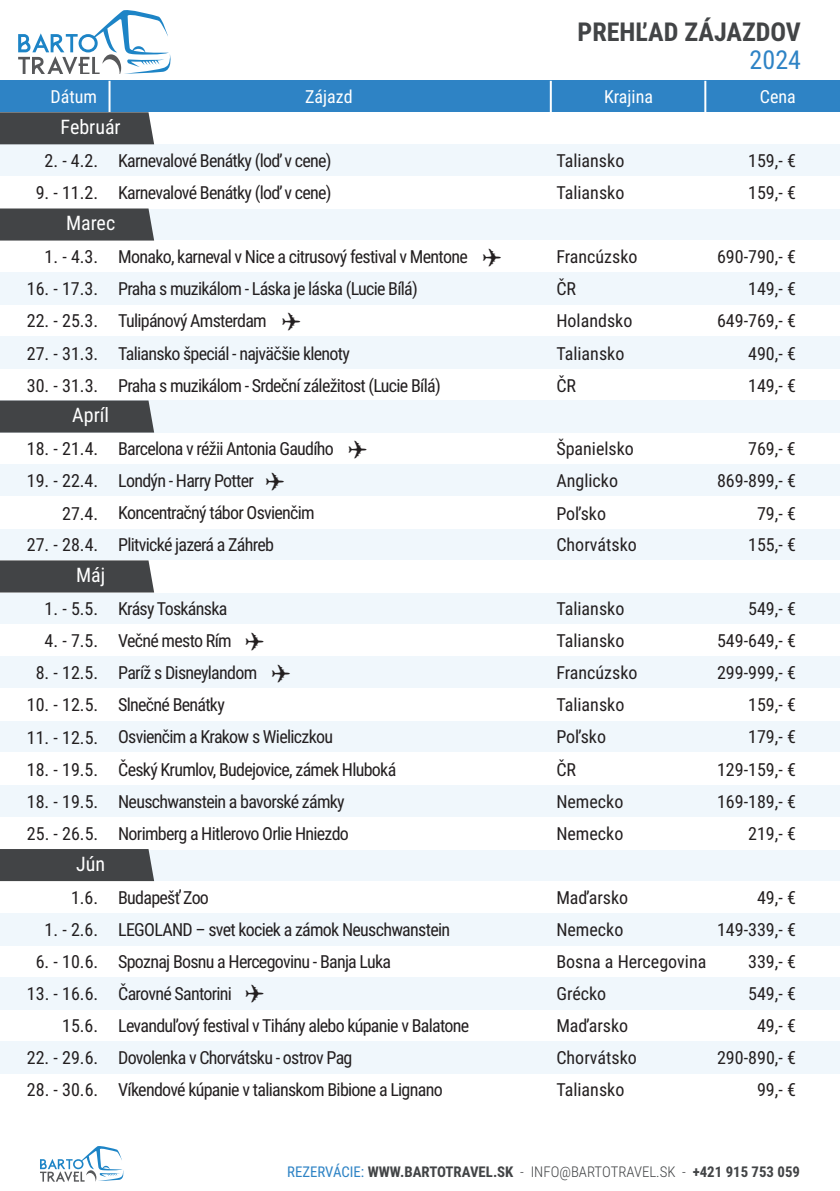
<style>
.page{position:relative;width:840px;height:1191px;background:#fff}
.page>*{position:absolute;margin:0;border:0;box-sizing:border-box;transform-origin:0 0}
.t1{font:700 26px "Roboto Condensed";color:#424446}
.t2{font:26px "Roboto Condensed";color:#2e83c5}
.t3{font:20px "Roboto Condensed";color:#fff}
.t4{font:18px/32px "Roboto Condensed";letter-spacing:-.04em;color:#231f20}
.t5{font:18px/32px "Roboto Condensed";color:#231f20}
.t6{font:18px "Roboto Condensed";color:#fff}
.t7{font:700 14.8px "Roboto Condensed";color:#424446}
.s1{font-weight:400;color:#2e83c5}
.s2{font-weight:300}
</style>
<div class="page">
<div style="left:0;top:849px;width:839px;height:32px;background:#f0f7fc"></div>
<div style="left:0;top:592px;width:839px;height:32px;background:#f0f7fc"></div>
<div style="left:0;top:208px;width:839px;height:32px;background:#f0f7fc"></div>
<div style="left:0;top:81px;width:839px;height:31px;background:#2e83c5"></div>
<svg style="left:18px;top:10px;width:153px;height:63px"></svg>
<hr style="left:108px;top:81px;width:2px;height:31px;background:#fff">
<hr style="left:549px;top:81px;width:2px;height:31px;background:#fff">
<hr style="left:704px;top:81px;width:2px;height:31px;background:#fff">
<div style="left:0;top:144px;width:839px;height:32px;background:#f0f7fc"></div>
<div style="left:0;top:656px;width:839px;height:32px;background:#f0f7fc"></div>
<div style="left:0;top:464px;width:839px;height:32px;background:#f0f7fc"></div>
<div style="left:0;top:721px;width:839px;height:32px;background:#f0f7fc"></div>
<div style="left:0;top:528px;width:839px;height:32px;background:#f0f7fc"></div>
<div style="left:0;top:785px;width:839px;height:32px;background:#f0f7fc"></div>
<div style="left:0;top:913px;width:839px;height:32px;background:#f0f7fc"></div>
<div style="left:0;top:273px;width:839px;height:32px;background:#f0f7fc"></div>
<div style="left:0;top:337px;width:839px;height:32px;background:#f0f7fc"></div>
<div style="left:0;top:401px;width:839px;height:32px;background:#f0f7fc"></div>
<div style="left:0;top:977px;width:839px;height:32px;background:#f0f7fc"></div>
<div style="left:0;top:1041px;width:839px;height:32px;background:#f0f7fc"></div>
<svg style="left:40px;top:1146px;width:84px;height:35px"></svg>
<div style="left:0;top:400px;width:154px;height:32px;background:#424446"></div>
<div style="left:0;top:560px;width:154px;height:32px;background:#424446"></div>
<div style="left:0;top:849px;width:154px;height:32px;background:#424446"></div>
<div style="left:0;top:112px;width:154px;height:32px;background:#424446"></div>
<div style="left:0;top:208px;width:154px;height:32px;background:#424446"></div>
<h1 class="t1" style="left:577px;top:14px;width:225px">PREHĽAD ZÁJAZDOV</h1>
<h1 class="t2" style="left:749px;top:42px;width:53px">2024</h1>
<p class="t6" style="left:50px;top:84px;width:48px">Dátum</p>
<p class="t6" style="left:305px;top:84px;width:49px">Zájazd</p>
<p class="t6" style="left:603px;top:84px;width:51px">Krajina</p>
<p class="t6" style="left:759px;top:84px;width:37px">Cena</p>
<p class="t3" style="left:61px;top:113px;width:62px">Február</p>
<p class="t4" style="left:45px;top:144px;width:288px">2. - 4.2. Karnevalové Benátky (loď v cene)</p>
<p class="t5" style="left:556px;top:144px;width:69px">Taliansko</p>
<p class="t4" style="left:747px;top:144px;width:49px">159,- €</p>
<p class="t4" style="left:36px;top:176px;width:297px">9. - 11.2. Karnevalové Benátky (loď v cene)</p>
<p class="t4" style="left:747px;top:176px;width:49px">159,- €</p>
<p class="t5" style="left:556px;top:176px;width:69px">Taliansko</p>
<p class="t3" style="left:66px;top:209px;width:51px">Marec</p>
<p class="t4" style="left:45px;top:240px;width:55px">1. - 4.3.</p>
<p class="t4" style="left:118px;top:240px;width:351px">Monako, karneval v Nice a citrusový festival v Mentone</p>
<p class="t5" style="left:556px;top:240px;width:83px">Francúzsko</p>
<p class="t4" style="left:716px;top:240px;width:80px">690-790,- €</p>
<p class="t4" style="left:27px;top:272px;width:73px">16. - 17.3.</p>
<p class="t4" style="left:118px;top:272px;width:301px">Praha s muzikálom - Láska je láska (Lucie Bílá)</p>
<p class="t4" style="left:556px;top:272px;width:21px">ČR</p>
<p class="t4" style="left:747px;top:272px;width:49px">149,- €</p>
<p class="t4" style="left:27px;top:304px;width:73px">22. - 25.3.</p>
<p class="t4" style="left:118px;top:304px;width:150px">Tulipánový Amsterdam</p>
<p class="t5" style="left:556px;top:304px;width:77px">Holandsko</p>
<p class="t4" style="left:716px;top:304px;width:80px">649-769,- €</p>
<p class="t4" style="left:27px;top:337px;width:73px">27. - 31.3.</p>
<p class="t4" style="left:27px;top:369px;width:73px">30. - 31.3.</p>
<p class="t4" style="left:118px;top:337px;width:324px">Taliansko špeciál - najväčšie klenoty<br>Praha s muzikálom - Srdeční záležitost (Lucie Bílá)</p>
<p class="t5" style="left:556px;top:337px;width:69px">Taliansko<br>ČR</p>
<p class="t4" style="left:747px;top:337px;width:49px">490,- €<br>149,- €</p>
<p class="t3" style="left:72px;top:401px;width:38px">Apríl</p>
<p class="t4" style="left:27px;top:432px;width:73px">18. - 21.4.</p>
<p class="t4" style="left:118px;top:432px;width:217px">Barcelona v réžii Antonia Gaudího</p>
<p class="t5" style="left:556px;top:432px;width:79px">Španielsko</p>
<p class="t4" style="left:747px;top:432px;width:49px">769,- €</p>
<p class="t4" style="left:27px;top:464px;width:73px">19. - 22.4.</p>
<p class="t4" style="left:118px;top:464px;width:137px">Londýn - Harry Potter</p>
<p class="t5" style="left:556px;top:464px;width:63px">Anglicko</p>
<p class="t4" style="left:716px;top:464px;width:80px">869-899,- €</p>
<p class="t4" style="left:62px;top:496px;width:38px">27.4.</p>
<p class="t4" style="left:118px;top:496px;width:198px">Koncentračný tábor Osvienčim</p>
<p class="t4" style="left:556px;top:496px;width:51px">Poľsko</p>
<p class="t4" style="left:756px;top:496px;width:40px">79,- €</p>
<p class="t4" style="left:27px;top:528px;width:73px">27. - 28.4.</p>
<p class="t4" style="left:118px;top:528px;width:157px">Plitvické jazerá a Záhreb</p>
<p class="t5" style="left:556px;top:528px;width:82px">Chorvátsko</p>
<p class="t4" style="left:747px;top:528px;width:49px">155,- €</p>
<p class="t3" style="left:76px;top:561px;width:31px">Máj</p>
<p class="t4" style="left:45px;top:592px;width:55px">1. - 5.5.</p>
<p class="t4" style="left:118px;top:592px;width:111px">Krásy Toskánska</p>
<p class="t5" style="left:556px;top:592px;width:69px">Taliansko</p>
<p class="t4" style="left:747px;top:592px;width:49px">549,- €</p>
<p class="t4" style="left:45px;top:624px;width:55px">4. - 7.5.</p>
<p class="t4" style="left:118px;top:624px;width:115px">Večné mesto Rím</p>
<p class="t5" style="left:556px;top:624px;width:69px">Taliansko</p>
<p class="t4" style="left:716px;top:624px;width:80px">549-649,- €</p>
<p class="t4" style="left:36px;top:656px;width:64px">8. - 12.5.</p>
<p class="t4" style="left:118px;top:656px;width:140px">Paríž s Disneylandom</p>
<p class="t5" style="left:556px;top:656px;width:83px">Francúzsko</p>
<p class="t4" style="left:716px;top:656px;width:80px">299-999,- €</p>
<p class="t4" style="left:27px;top:688px;width:73px">10. - 12.5.</p>
<p class="t4" style="left:118px;top:688px;width:108px">Slnečné Benátky</p>
<p class="t5" style="left:556px;top:688px;width:69px">Taliansko</p>
<p class="t4" style="left:747px;top:688px;width:49px">159,- €</p>
<p class="t4" style="left:27px;top:720px;width:73px">11. - 12.5.</p>
<p class="t4" style="left:118px;top:720px;width:216px">Osvienčim a Krakow s Wieliczkou</p>
<p class="t4" style="left:556px;top:720px;width:51px">Poľsko</p>
<p class="t4" style="left:747px;top:720px;width:49px">179,- €</p>
<p class="t4" style="left:27px;top:752px;width:73px">18. - 19.5.</p>
<p class="t4" style="left:118px;top:752px;width:279px">Český Krumlov, Budejovice, zámek Hluboká</p>
<p class="t4" style="left:556px;top:752px;width:21px">ČR</p>
<p class="t4" style="left:716px;top:752px;width:80px">129-159,- €</p>
<p class="t4" style="left:27px;top:784px;width:73px">18. - 19.5.</p>
<p class="t4" style="left:118px;top:784px;width:228px">Neuschwanstein a bavorské zámky</p>
<p class="t5" style="left:556px;top:784px;width:68px">Nemecko</p>
<p class="t4" style="left:716px;top:784px;width:80px">169-189,- €</p>
<p class="t4" style="left:27px;top:816px;width:73px">25. - 26.5.</p>
<p class="t4" style="left:118px;top:816px;width:232px">Norimberg a Hitlerovo Orlie Hniezdo</p>
<p class="t5" style="left:556px;top:816px;width:68px">Nemecko</p>
<p class="t4" style="left:747px;top:816px;width:49px">219,- €</p>
<p class="t3" style="left:76px;top:849px;width:30px">Jún</p>
<p class="t4" style="left:71px;top:880px;width:29px">1.6.</p>
<p class="t4" style="left:118px;top:880px;width:92px">Budapešť Zoo</p>
<p class="t5" style="left:556px;top:880px;width:73px">Maďarsko</p>
<p class="t4" style="left:756px;top:880px;width:40px">49,- €</p>
<p class="t4" style="left:45px;top:912px;width:55px">1. - 2.6.</p>
<p class="t4" style="left:118px;top:912px;width:333px">LEGOLAND – svet kociek a zámok Neuschwanstein</p>
<p class="t5" style="left:556px;top:912px;width:68px">Nemecko</p>
<p class="t4" style="left:716px;top:912px;width:80px">149-339,- €</p>
<p class="t4" style="left:36px;top:945px;width:64px">6. - 10.6.</p>
<p class="t4" style="left:118px;top:945px;width:274px">Spoznaj Bosnu a Hercegovinu - Banja Luka</p>
<p class="t5" style="left:556px;top:945px;width:151px">Bosna a Hercegovina</p>
<p class="t4" style="left:747px;top:945px;width:49px">339,- €</p>
<p class="t4" style="left:27px;top:977px;width:73px">13. - 16.6.</p>
<p class="t4" style="left:118px;top:977px;width:115px">Čarovné Santorini</p>
<p class="t4" style="left:556px;top:977px;width:51px">Grécko</p>
<p class="t4" style="left:747px;top:977px;width:49px">549,- €</p>
<p class="t4" style="left:62px;top:1009px;width:38px">15.6.</p>
<p class="t4" style="left:118px;top:1009px;width:352px">Levanduľový festival v Tihány alebo kúpanie v Balatone</p>
<p class="t5" style="left:556px;top:1009px;width:73px">Maďarsko</p>
<p class="t4" style="left:756px;top:1009px;width:40px">49,- €</p>
<p class="t4" style="left:27px;top:1041px;width:73px">22. - 29.6.</p>
<p class="t4" style="left:118px;top:1041px;width:236px">Dovolenka v Chorvátsku - ostrov Pag</p>
<p class="t5" style="left:556px;top:1041px;width:82px">Chorvátsko</p>
<p class="t4" style="left:716px;top:1041px;width:80px">290-890,- €</p>
<p class="t4" style="left:27px;top:1073px;width:73px">28. - 30.6.</p>
<p class="t4" style="left:118px;top:1073px;width:326px">Víkendové kúpanie v talianskom Bibione a Lignano</p>
<p class="t5" style="left:556px;top:1073px;width:69px">Taliansko</p>
<p class="t4" style="left:756px;top:1073px;width:40px">99,- €</p>
<p class="t7" style="left:287px;top:1161px;width:514px"><span class="s1">REZERVÁCIE:</span> WWW.BARTOTRAVEL.SK <span class="s2">- INFO@BARTOTRAVEL.SK -</span> +421 915 753 059</p>
</div>
